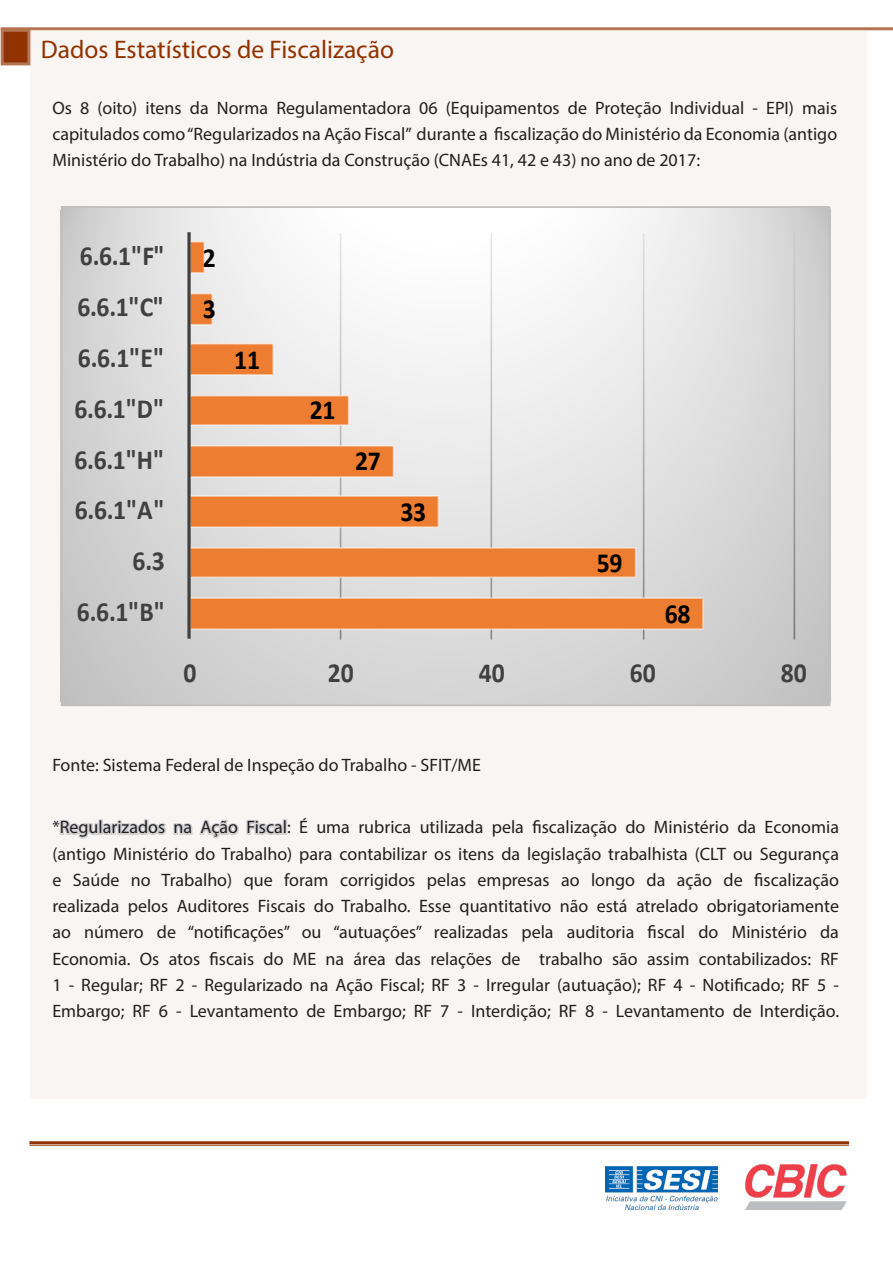
<style>
.page{position:relative;width:893px;height:1263px;background:#fff}
.page>*{position:absolute;margin:0;border:0;box-sizing:border-box;transform-origin:0 0}
.t1{font:700 27.75px "Calibri";letter-spacing:-.005em;color:#404040;scale:.93 1}
.t2{font:700 27.75px "Calibri";letter-spacing:-.005em;color:#000;scale:.93 1}
.t3{font:25.5px "Myriad Pro";color:#913200}
.t4{font:18px/26.2px "Myriad Pro";color:#231f20;text-align:justify}
</style>
<div class="page">
<hr style="left:29px;top:1141px;width:820px;height:3px;background:#913200">
<hr style="left:29px;top:1144px;width:820px;height:2px;background:#b47452">
<img style="left:605px;top:1166px;width:113px;height:44px">
<img style="left:745px;top:1165px;width:102px;height:45px">
<hr style="left:1px;top:27px;width:892px;height:3px;background:#b47452">
<div style="left:30px;top:31px;width:836px;height:1068px;background:#f9f5f2"></div>
<svg style="left:59px;top:819px;width:224px;height:20px"></svg>
<div style="left:283px;top:819px;width:4px;height:16px;border:3px solid #d1d2d4"></div>
<div style="left:2px;top:30px;width:27px;height:34px;background:#913200"></div>
<div style="left:1px;top:29px;width:29px;height:36px;border:3px solid #b47452"></div>
<svg style="left:64px;top:209px;width:763px;height:494px;background:#d6d6d6"></svg>
<svg style="left:340px;top:233px;width:455px;height:407px;background:#d9d9d9"></svg>
<svg style="left:191px;top:240px;width:514px;height:391px"></svg>
<svg style="left:187px;top:232px;width:4px;height:407px;background:#605c59"></svg>
<p class="t3" style="left:41px;top:34px;width:355px">Dados Estatísticos de Fiscalização</p>
<p class="t4" style="left:52px;top:94px;width:786px">Os 8 (oito) itens da Norma Regulamentadora 06 (Equipamentos de Proteção Individual - EPI) mais capitulados como “Regularizados na Ação Fiscal” durante a fiscalização do Ministério da Economia (antigo Ministério do Trabalho) na Indústria da Construção (CNAEs 41, 42 e 43) no ano de 2017:</p>
<p class="t1" style="left:80px;top:237px;width:93px">6.6.1"F"</p>
<p class="t2" style="left:203px;top:238px;width:15px">2</p>
<p class="t1" style="left:77px;top:287px;width:95px">6.6.1"C"</p>
<p class="t2" style="left:203px;top:289px;width:15px">3</p>
<p class="t1" style="left:78px;top:338px;width:95px">6.6.1"E"</p>
<p class="t2" style="left:234px;top:340px;width:29px">11</p>
<p class="t1" style="left:74px;top:389px;width:98px">6.6.1"D"</p>
<p class="t2" style="left:310px;top:390px;width:29px">21</p>
<p class="t1" style="left:74px;top:440px;width:98px">6.6.1"H"</p>
<p class="t2" style="left:355px;top:441px;width:29px">27</p>
<p class="t1" style="left:75px;top:491px;width:98px">6.6.1"A"</p>
<p class="t2" style="left:400px;top:492px;width:29px">33</p>
<p class="t1" style="left:133px;top:541px;width:36px">6.3</p>
<p class="t2" style="left:597px;top:543px;width:29px">59</p>
<p class="t1" style="left:77px;top:592px;width:96px">6.6.1"B"</p>
<p class="t2" style="left:665px;top:594px;width:29px">68</p>
<p class="t1" style="left:183px;top:654px;width:15px">0</p>
<p class="t1" style="left:328px;top:654px;width:29px">20</p>
<p class="t1" style="left:479px;top:654px;width:29px">40</p>
<p class="t1" style="left:630px;top:654px;width:29px">60</p>
<p class="t1" style="left:781px;top:654px;width:29px">80</p>
<p class="t4" style="left:52px;top:752px;width:430px">Fonte: Sistema Federal de Inspeção do Trabalho - SFIT/ME</p>
<p class="t4" style="left:52px;top:814px;width:788px">*Regularizados na Ação Fiscal: É uma rubrica utilizada pela fiscalização do Ministério da Economia (antigo Ministério do Trabalho) para contabilizar os itens da legislação trabalhista (CLT ou Segurança e Saúde no Trabalho) que foram corrigidos pelas empresas ao longo da ação de fiscalização realizada pelos Auditores Fiscais do Trabalho. Esse quantitativo não está atrelado obrigatoriamente ao número de “notificações” ou “autuações” realizadas pela auditoria fiscal do Ministério da Economia. Os atos fiscais do ME na área das relações de trabalho são assim contabilizados: RF 1 - Regular; RF 2 - Regularizado na Ação Fiscal; RF 3 - Irregular (autuação); RF 4 - Notificado; RF 5 - Embargo; RF 6 - Levantamento de Embargo; RF 7 - Interdição; RF 8 - Levantamento de Interdição.</p>
</div>
